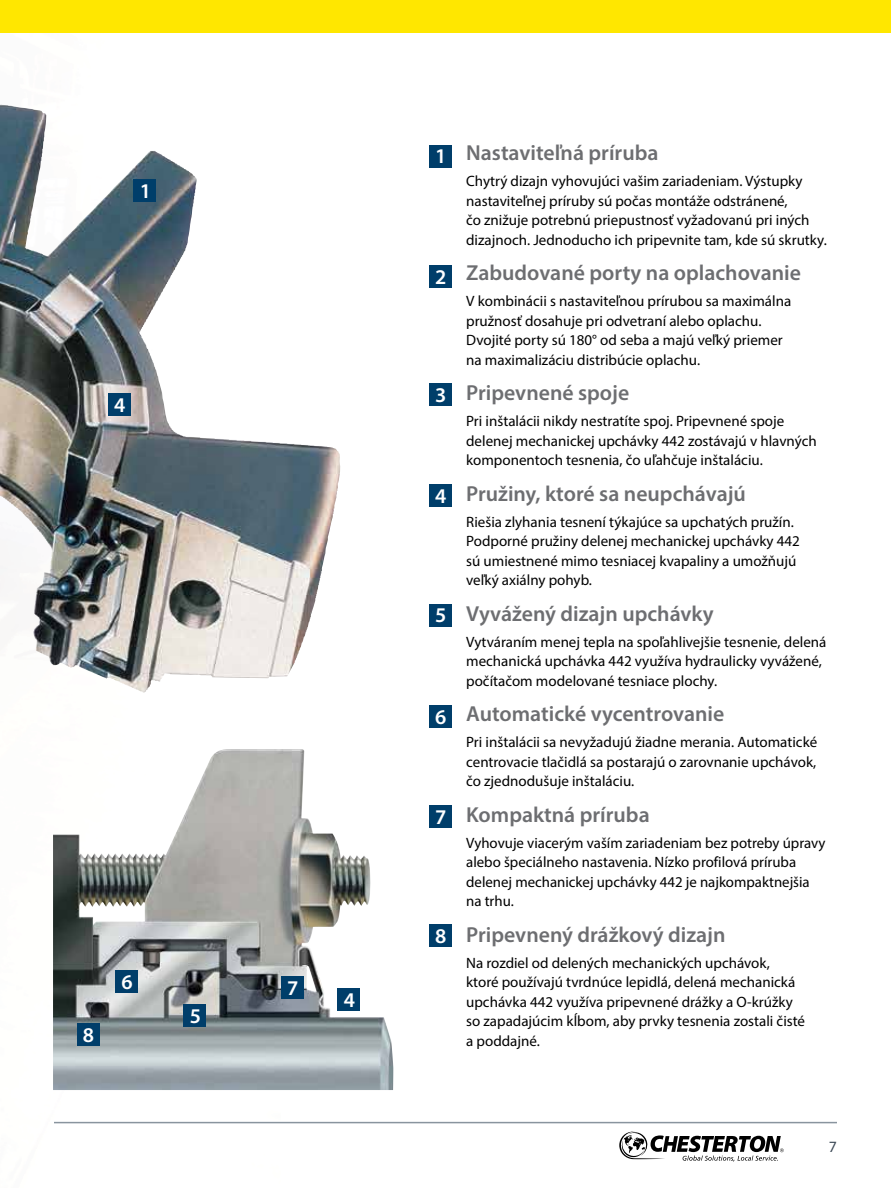
<style>
.page{position:relative;width:891px;height:1188px;background:#fff}
.page>*{position:absolute;margin:0;border:0;box-sizing:border-box;transform-origin:0 0}
.t1{font:600 21.75px "Myriad Pro";color:#6d6e71}
.t2{font:600 21px "Myriad Pro";color:#fff}
.t3{font:15.75px "Myriad Pro";color:#3d4a57}
.t4{font:15px/19.5px "Myriad Pro";color:#000}
</style>
<div class="page">
<img style="left:0;top:32px;width:719px;height:1100px">
<svg style="left:619px;top:1132px;width:165px;height:30px"></svg>
<hr style="left:54px;top:1122px;width:783px;height:1px;background:#89949e">
<div style="left:0;top:0;width:891px;height:32px;background:#ffe700"></div>
<img style="left:0;top:104px;width:196px;height:589px">
<div style="left:429px;top:145px;width:23px;height:22px;background:#003e6a"></div>
<div style="left:429px;top:265px;width:23px;height:23px;background:#003e6a"></div>
<div style="left:429px;top:383px;width:23px;height:23px;background:#003e6a"></div>
<div style="left:429px;top:484px;width:23px;height:23px;background:#003e6a"></div>
<div style="left:429px;top:604px;width:23px;height:22px;background:#003e6a"></div>
<div style="left:429px;top:705px;width:23px;height:23px;background:#003e6a"></div>
<div style="left:429px;top:805px;width:23px;height:22px;background:#003e6a"></div>
<div style="left:429px;top:924px;width:23px;height:23px;background:#003e6a"></div>
<img style="left:53px;top:749px;width:340px;height:341px">
<div style="left:338px;top:988px;width:22px;height:23px;background:#003e6a"></div>
<div style="left:115px;top:970px;width:23px;height:23px;background:#003e6a"></div>
<div style="left:77px;top:1023px;width:22px;height:22px;background:#003e6a"></div>
<div style="left:281px;top:976px;width:22px;height:23px;background:#003e6a"></div>
<div style="left:184px;top:1004px;width:22px;height:23px;background:#003e6a"></div>
<div style="left:133px;top:179px;width:23px;height:23px;background:#003e6a"></div>
<div style="left:108px;top:393px;width:22px;height:23px;background:#003e6a"></div>
<h2 class="t2" style="left:140px;top:177px;width:13px">1</h2>
<h2 class="t2" style="left:114px;top:391px;width:13px">4</h2>
<h2 class="t2" style="left:83px;top:1021px;width:13px">8</h2>
<h2 class="t2" style="left:122px;top:969px;width:13px">6</h2>
<h2 class="t2" style="left:190px;top:1003px;width:13px">5</h2>
<h2 class="t2" style="left:287px;top:975px;width:13px">7</h2>
<h2 class="t2" style="left:344px;top:987px;width:13px">4</h2>
<h2 class="t2" style="left:435px;top:143px;width:13px">1</h2>
<h2 class="t2" style="left:435px;top:263px;width:13px">2</h2>
<h2 class="t2" style="left:435px;top:381px;width:13px">3</h2>
<h2 class="t2" style="left:435px;top:483px;width:13px">4</h2>
<h2 class="t2" style="left:435px;top:602px;width:13px">5</h2>
<h2 class="t2" style="left:435px;top:704px;width:13px">6</h2>
<h2 class="t2" style="left:435px;top:803px;width:13px">7</h2>
<h2 class="t2" style="left:435px;top:923px;width:13px">8</h2>
<h1 class="t1" style="left:466px;top:139px;width:194px">Nastaviteľná príruba</h1>
<p class="t4" style="left:466px;top:171px;width:362px">Chytrý dizajn vyhovujúci vašim zariadeniam. Výstupky nastaviteľnej príruby sú počas montáže odstránené,<br>čo znižuje potrebnú priepustnosť vyžadovanú pri iných dizajnoch. Jednoducho ich pripevnite tam, kde sú skrutky.</p>
<h1 class="t1" style="left:466px;top:259px;width:336px">Zabudované porty na oplachovanie</h1>
<p class="t4" style="left:466px;top:291px;width:327px">V kombinácii s nastaviteľnou prírubou sa maximálna pružnosť dosahuje pri odvetraní alebo oplachu.<br>Dvojité porty sú 180° od seba a majú veľký priemer na maximalizáciu distribúcie oplachu.</p>
<h1 class="t1" style="left:466px;top:379px;width:165px">Pripevnené spoje</h1>
<p class="t4" style="left:466px;top:411px;width:352px">Pri inštalácii nikdy nestratíte spoj. Pripevnené spoje delenej mechanickej upchávky 442 zostávajú v hlavných komponentoch tesnenia, čo uľahčuje inštaláciu.</p>
<h1 class="t1" style="left:466px;top:480px;width:281px">Pružiny, ktoré sa neupchávajú</h1>
<p class="t4" style="left:466px;top:512px;width:335px">Riešia zlyhania tesnení týkajúce sa upchatých pružín.<br>Podporné pružiny delenej mechanickej upchávky 442 sú umiestnené mimo tesniacej kvapaliny a umožňujú veľký axiálny pohyb.</p>
<h1 class="t1" style="left:466px;top:600px;width:249px">Vyvážený dizajn upchávky</h1>
<p class="t4" style="left:466px;top:632px;width:362px">Vytváraním menej tepla na spoľahlivejšie tesnenie, delená mechanická upchávka 442 využíva hydraulicky vyvážené, počítačom modelované tesniace plochy.</p>
<h1 class="t1" style="left:466px;top:700px;width:260px">Automatické vycentrovanie</h1>
<p class="t4" style="left:466px;top:732px;width:353px;text-align:justify">Pri inštalácii sa nevyžadujú žiadne merania. Automatické centrovacie tlačidlá sa postarajú o zarovnanie upchávok, čo zjednodušuje inštaláciu.</p>
<h1 class="t1" style="left:466px;top:801px;width:185px">Kompaktná príruba</h1>
<p class="t4" style="left:466px;top:833px;width:361px">Vyhovuje viacerým vaším zariadeniam bez potreby úpravy alebo špeciálneho nastavenia. Nízko profilová príruba delenej mechanickej upchávky 442 je najkompaktnejšia na trhu.</p>
<h1 class="t1" style="left:466px;top:921px;width:261px">Pripevnený drážkový dizajn</h1>
<p class="t4" style="left:466px;top:953px;width:340px">Na rozdiel od delených mechanických upchávok, ktoré používajú tvrdnúce lepidlá, delená mechanická upchávka 442 využíva pripevnené drážky a O-krúžky so zapadajúcim kĺbom, aby prvky tesnenia zostali čisté a poddajné.</p>
<p class="t3" style="left:829px;top:1137px;width:10px">7</p>
</div>
